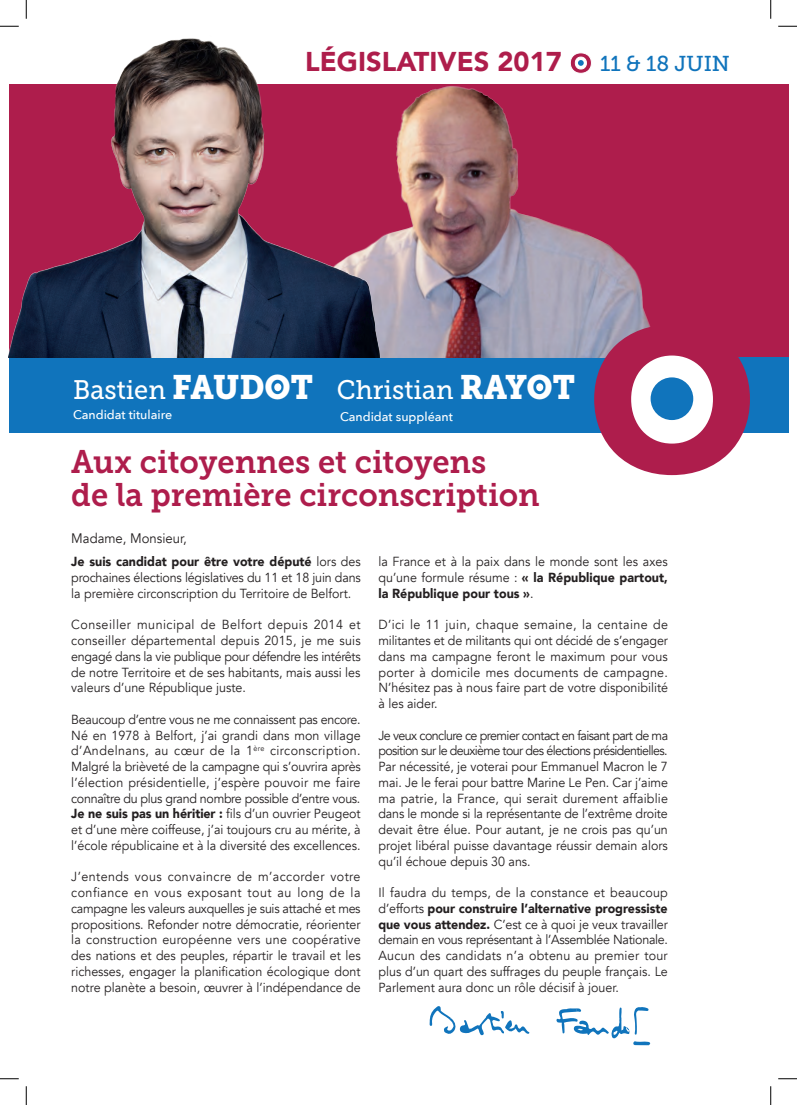
<style>
.page{position:relative;width:797px;height:1105px;background:#fff}
.page>*{position:absolute;margin:0;border:0;box-sizing:border-box;transform-origin:0 0}
.t1{font:32.5px/33.8px "Museo Slab 700";color:#ae1d4c;scale:.95 1}
.t2{font:900 27.12px "Avenir";color:#ae1d4b}
.t3{font:26.75px "Museo Slab 500";color:#fff;scale:.95 1}
.t4{font:21.5px "Museo Slab 500";color:#1074bc}
.t5{font:13.75px "Avenir";color:#231f20;scale:.95 1}
.t6{font:13.12px/15.8px "Avenir";color:#231f20;text-align:justify;scale:.95 1}
.t7{font:500 12.5px "Avenir Next";color:#fff}
.s1{font-family:"Museo Slab 900";font-size:33.75px}
.s2{font-weight:900}
</style>
<div class="page">
<div style="left:9px;top:357px;width:779px;height:75px;background:#1074bc"></div>
<div style="left:9px;top:85px;width:779px;height:272px;background:#ae1d4c"></div>
<svg style="left:429px;top:1006px;width:100px;height:30px"></svg>
<svg style="left:556px;top:1007px;width:95px;height:38px"></svg>
<img style="left:463px;top:84px;width:269px;height:273px">
<img style="left:9px;top:38px;width:454px;height:319px">
<svg style="left:594px;top:324px;width:156px;height:151px"></svg>
<div style="left:650px;top:377px;width:43px;height:43px;background:#1074bc;border-radius:50%"></div>
<svg style="left:570px;top:52px;width:22px;height:22px"></svg>
<div style="left:274px;top:383px;width:7px;height:8px;background:#fff;border-radius:50%"></div>
<div style="left:536px;top:383px;width:7px;height:8px;background:#fff;border-radius:50%"></div>
<svg style="left:0;top:25px;width:19px;height:2px"></svg>
<svg style="left:778px;top:25px;width:19px;height:2px"></svg>
<svg style="left:0;top:1078px;width:19px;height:1px"></svg>
<svg style="left:778px;top:1078px;width:19px;height:1px"></svg>
<svg style="left:25px;top:0;width:2px;height:19px"></svg>
<svg style="left:25px;top:1086px;width:2px;height:19px"></svg>
<svg style="left:770px;top:0;width:1px;height:19px"></svg>
<svg style="left:770px;top:1086px;width:1px;height:19px"></svg>
<h2 class="t2" style="left:305px;top:38px;width:258px">LÉGISLATIVES 2017</h2>
<h3 class="t4" style="left:600px;top:52px;width:131px">11 &amp; 18 JUIN</h3>
<h3 class="t3" style="left:73px;top:375px;width:530px">Bastien <span class="s1">FAUDOT</span> Christian <span class="s1">RAYOT</span></h3>
<p class="t7" style="left:73px;top:404px;width:101px">Candidat titulaire</p>
<p class="t7" style="left:340px;top:406px;width:114px">Candidat suppléant</p>
<h1 class="t1" style="left:71px;top:445px;width:494px">Aux citoyennes et citoyens<br>de la première circonscription</h1>
<p class="t5" style="left:71px;top:530px;width:123px">Madame, Monsieur,</p>
<p class="t6" style="left:71px;top:554px;width:306px"><span class="s2">Je suis candidat pour être votre député</span> lors des prochaines élections législatives du 11 et 18 juin dans la première circonscription du Territoire de Belfort.</p>
<p class="t6" style="left:71px;top:617px;width:306px">Conseiller municipal de Belfort depuis 2014 et conseiller départemental depuis 2015, je me suis engagé dans la vie publique pour défendre les intérêts de notre Territoire et de ses habitants, mais aussi les valeurs d’une République juste.</p>
<p class="t6" style="left:71px;top:712px;width:306px">Beaucoup d’entre vous ne me connaissent pas encore.<br>Né en 1978 à Belfort, j’ai grandi dans mon village d’Andelnans, au cœur de la 1<sup>ère</sup> circonscription.<br>Malgré la brièveté de la campagne qui s’ouvrira après l’élection présidentielle, j’espère pouvoir me faire connaître du plus grand nombre possible d’entre vous.<br><span class="s2">Je ne suis pas un héritier :</span> fils d’un ouvrier Peugeot et d’une mère coiffeuse, j’ai toujours cru au mérite, à l’école républicaine et à la diversité des excellences.</p>
<p class="t6" style="left:71px;top:869px;width:306px">J’entends vous convaincre de m’accorder votre confiance en vous exposant tout au long de la campagne les valeurs auxquelles je suis attaché et mes propositions. Refonder notre démocratie, réorienter la construction européenne vers une coopérative des nations et des peuples, répartir le travail et les richesses, engager la planification écologique dont notre planète a besoin, œuvrer à l’indépendance de</p>
<p class="t6" style="left:378px;top:554px;width:306px">la France et à la paix dans le monde sont les axes qu’une formule résume : <span class="s2">« la République partout, la République pour tous »</span>.</p>
<p class="t6" style="left:378px;top:617px;width:306px">D’ici le 11 juin, chaque semaine, la centaine de militantes et de militants qui ont décidé de s’engager dans ma campagne feront le maximum pour vous porter à domicile mes documents de campagne.<br>N’hésitez pas à nous faire part de votre disponibilité à les aider.</p>
<p class="t6" style="left:378px;top:727px;width:306px">Je veux conclure ce premier contact en faisant part de ma position sur le deuxième tour des élections présidentielles.<br>Par nécessité, je voterai pour Emmanuel Macron le 7 mai. Je le ferai pour battre Marine Le Pen. Car j’aime ma patrie, la France, qui serait durement affaiblie dans le monde si la représentante de l’extrême droite devait être élue. Pour autant, je ne crois pas qu’un projet libéral puisse davantage réussir demain alors qu’il échoue depuis 30 ans.</p>
<p class="t6" style="left:378px;top:885px;width:306px">Il faudra du temps, de la constance et beaucoup d’efforts <span class="s2">pour construire l’alternative progressiste que vous attendez.</span> C’est ce à quoi je veux travailler demain en vous représentant à l’Assemblée Nationale.<br>Aucun des candidats n’a obtenu au premier tour plus d’un quart des suffrages du peuple français. Le Parlement aura donc un rôle décisif à jouer.</p>
</div>
